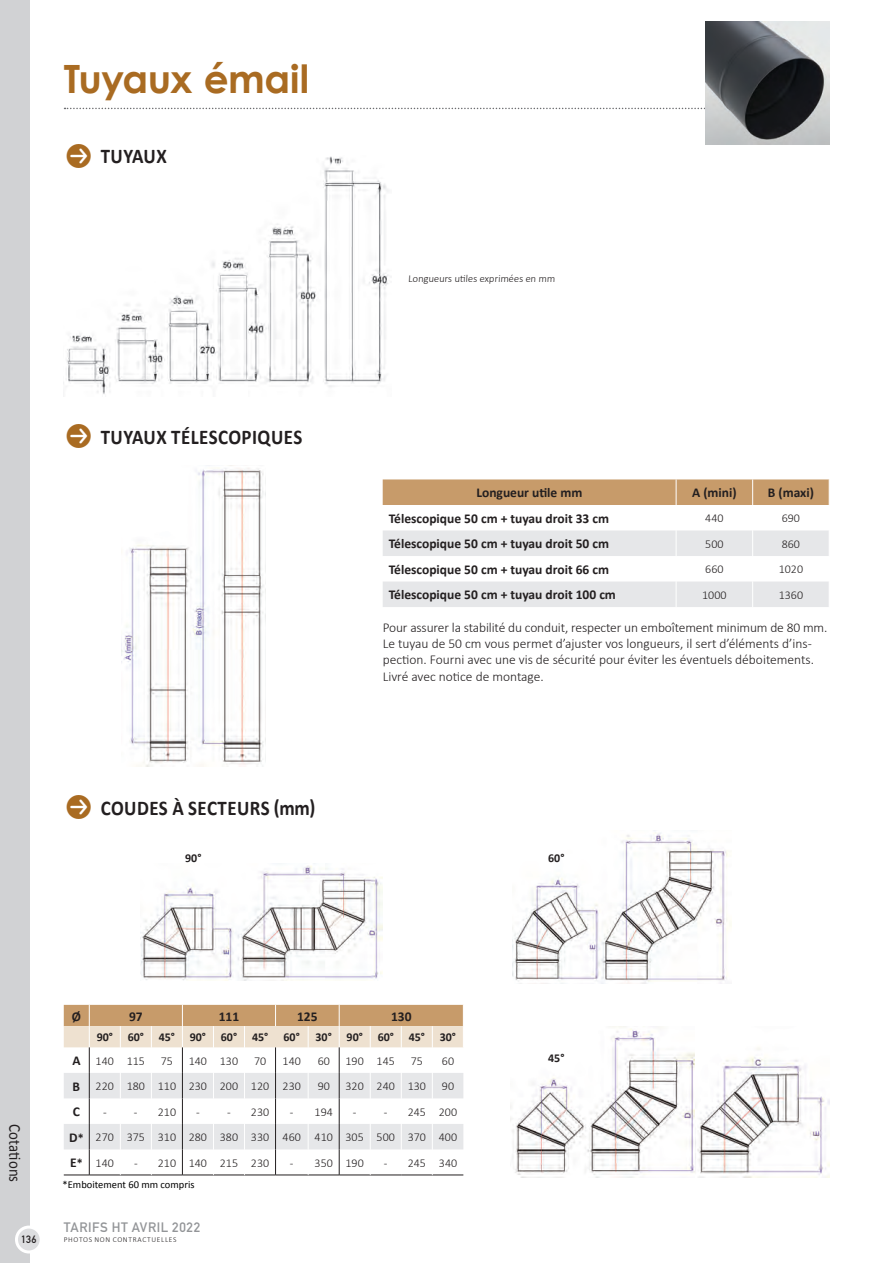
<style>
.page{position:relative;width:893px;height:1263px;background:#fff}
.page>*{position:absolute;margin:0;border:0;box-sizing:border-box;transform-origin:0 0}
.t1{font:700 39px "Century Gothic";letter-spacing:-.01em;color:#a96b22}
.t2{font:700 21px "Calibri";letter-spacing:.025em;color:#231f20;scale:.9 1}
.t3{font:16.5px "Calibri";color:#231f20;scale:.9 1}
.t4{font:300 13.5px/16.2px "Calibri";color:#231f20}
.t5{font:700 13.5px "Calibri";color:#231f20}
.t6{font:13.5px "DIN Mittelschrift Std";letter-spacing:.05em;color:#939598}
.t7{font:300 12px/25.5px "Calibri";color:#231f20;text-align:justify}
.t8{font:700 12px "Calibri";color:#231f20}
.t9{font:300 10.5px "Calibri";color:#231f20}
.t10{font:10.5px "Calibri";color:#000}
.t11{font:10.5px "DIN Mittelschrift Std";color:#231f20}
.t12{font:300 7.5px "Calibri";letter-spacing:.085em;color:#231f20}
.s1{font-family:"Button Bonus Circle Negative";font-weight:400;font-size:30px;color:#a96b22}
.s2{font-weight:700;font-size:13.5px}
.s3{font-weight:700}
</style>
<div class="page">
<div style="left:0;top:0;width:30px;height:1263px;background:#d1d2d4"></div>
<div style="left:16px;top:1227px;width:25px;height:25px;background:#dddee0;border-radius:50%"></div>
<div style="left:15px;top:1225px;width:28px;height:28px;border:3px solid #fff;border-radius:50%"></div>
<svg style="left:65px;top:108px;width:641px;height:1px"></svg>
<svg style="left:64px;top:1005px;width:400px;height:171px"></svg>
<svg style="left:383px;top:479px;width:447px;height:128px"></svg>
<img style="left:706px;top:21px;width:123px;height:124px">
<img style="left:121px;top:468px;width:143px;height:299px">
<img style="left:140px;top:866px;width:242px;height:114px">
<img style="left:513px;top:830px;width:218px;height:153px">
<img style="left:510px;top:1028px;width:319px;height:150px">
<img style="left:66px;top:156px;width:325px;height:238px">
<h1 class="t1" style="left:64px;top:49px;width:247px">Tuyaux émail</h1>
<h2 class="t2" style="left:64px;top:143px;width:116px"><span class="s1">P</span> TUYAUX</h2>
<h2 class="t2" style="left:64px;top:423px;width:266px"><span class="s1">P</span> TUYAUX TÉLESCOPIQUES</h2>
<h2 class="t2" style="left:64px;top:794px;width:281px"><span class="s1">P</span> COUDES À SECTEURS (mm)</h2>
<p class="t8" style="left:185px;top:850px;width:18px">90°</p>
<p class="t9" style="left:408px;top:272px;width:149px">Longueurs utiles exprimées en mm</p>
<p class="t5" style="left:476px;top:484px;width:108px">Longueur utile mm</p>
<p class="t5" style="left:692px;top:484px;width:46px">A (mini)</p>
<p class="t5" style="left:768px;top:484px;width:48px">B (maxi)</p>
<p class="t5" style="left:389px;top:510px;width:222px">Télescopique 50 cm + tuyau droit 33 cm</p>
<p class="t7" style="left:705px;top:505px;width:20px">440</p>
<p class="t7" style="left:782px;top:505px;width:20px">690</p>
<p class="t5" style="left:389px;top:535px;width:222px">Télescopique 50 cm + tuyau droit 50 cm</p>
<p class="t7" style="left:705px;top:530px;width:20px">500</p>
<p class="t7" style="left:782px;top:530px;width:20px">860</p>
<p class="t5" style="left:389px;top:561px;width:222px">Télescopique 50 cm + tuyau droit 66 cm</p>
<p class="t7" style="left:705px;top:556px;width:20px">660</p>
<p class="t7" style="left:779px;top:556px;width:26px">1020</p>
<p class="t5" style="left:389px;top:586px;width:229px">Télescopique 50 cm + tuyau droit 100 cm</p>
<p class="t7" style="left:702px;top:581px;width:26px">1000</p>
<p class="t7" style="left:779px;top:581px;width:26px">1360</p>
<p class="t4" style="left:383px;top:619px;width:446px">Pour assurer la stabilité du conduit, respecter un emboîtement minimum de 80 mm.<br>Le tuyau de 50 cm vous permet d’ajuster vos longueurs, il sert d’éléments d’ins&shy;pection. Fourni avec une vis de sécurité pour éviter les éventuels déboitements.<br>Livré avec notice de montage.</p>
<p class="t8" style="left:548px;top:850px;width:18px">60°</p>
<p class="t3" style="left:26px;top:1124px;width:66px;rotate:90deg">Cotations</p>
<p class="t11" style="left:21px;top:1233px;width:17px">136</p>
<p class="t5" style="left:72px;top:1007px;width:11px">Ø</p>
<p class="t5" style="left:129px;top:1007px;width:15px">97</p>
<p class="t5" style="left:219px;top:1007px;width:22px">111</p>
<p class="t5" style="left:297px;top:1007px;width:22px">125</p>
<p class="t5" style="left:391px;top:1007px;width:22px">130</p>
<p class="t8" style="left:97px;top:1029px;width:173px">90° 60° 45° 90° 60° 45°</p>
<p class="t8" style="left:284px;top:1029px;width:18px">60°</p>
<p class="t8" style="left:316px;top:1029px;width:142px">30° 90° 60° 45° 30°</p>
<p class="t7" style="left:72px;top:1047px;width:74px"><span class="s2">A</span> 140 115</p>
<p class="t7" style="left:161px;top:1047px;width:14px">75</p>
<p class="t7" style="left:189px;top:1047px;width:51px">140 130</p>
<p class="t7" style="left:254px;top:1047px;width:14px">70</p>
<p class="t7" style="left:283px;top:1047px;width:20px">140</p>
<p class="t7" style="left:318px;top:1047px;width:14px">60</p>
<p class="t7" style="left:345px;top:1047px;width:51px">190 145</p>
<p class="t7" style="left:411px;top:1047px;width:14px">75</p>
<p class="t7" style="left:442px;top:1047px;width:14px">60</p>
<p class="t7" style="left:73px;top:1073px;width:230px"><span class="s2">B</span> 220 180 110 230 200 120 230</p>
<p class="t7" style="left:318px;top:1073px;width:14px">90</p>
<p class="t7" style="left:345px;top:1073px;width:82px">320 240 130</p>
<p class="t7" style="left:442px;top:1073px;width:14px">90</p>
<p class="t5" style="left:73px;top:1103px;width:9px">C</p>
<p class="t7" style="left:103px;top:1098px;width:36px">- -</p>
<p class="t7" style="left:158px;top:1098px;width:20px">210</p>
<p class="t7" style="left:196px;top:1098px;width:36px">- -</p>
<p class="t7" style="left:251px;top:1098px;width:20px">230</p>
<p class="t7" style="left:290px;top:1098px;width:44px">- 194</p>
<p class="t7" style="left:353px;top:1098px;width:36px">- -</p>
<p class="t7" style="left:69px;top:1098px;width:389px;text-indent:338px">245 200<br><span class="s2">D</span><span class="s3">*</span> 270 375 310 280 380 330 460 410 305 500 370 400<br><span class="s2">E</span><span class="s3">*</span> 140</p>
<p class="t7" style="left:134px;top:1149px;width:137px">- 210 140 215 230</p>
<p class="t7" style="left:290px;top:1149px;width:75px">- 350 190</p>
<p class="t7" style="left:384px;top:1149px;width:75px">- 245 340</p>
<p class="t10" style="left:63px;top:1178px;width:133px">*Emboitement 60 mm compris</p>
<p class="t6" style="left:64px;top:1219px;width:138px">TARIFS HT AVRIL 2022</p>
<p class="t12" style="left:64px;top:1235px;width:114px">PHOTOS NON CONTRACTUELLES</p>
<p class="t8" style="left:548px;top:1050px;width:18px">45°</p>
</div>
